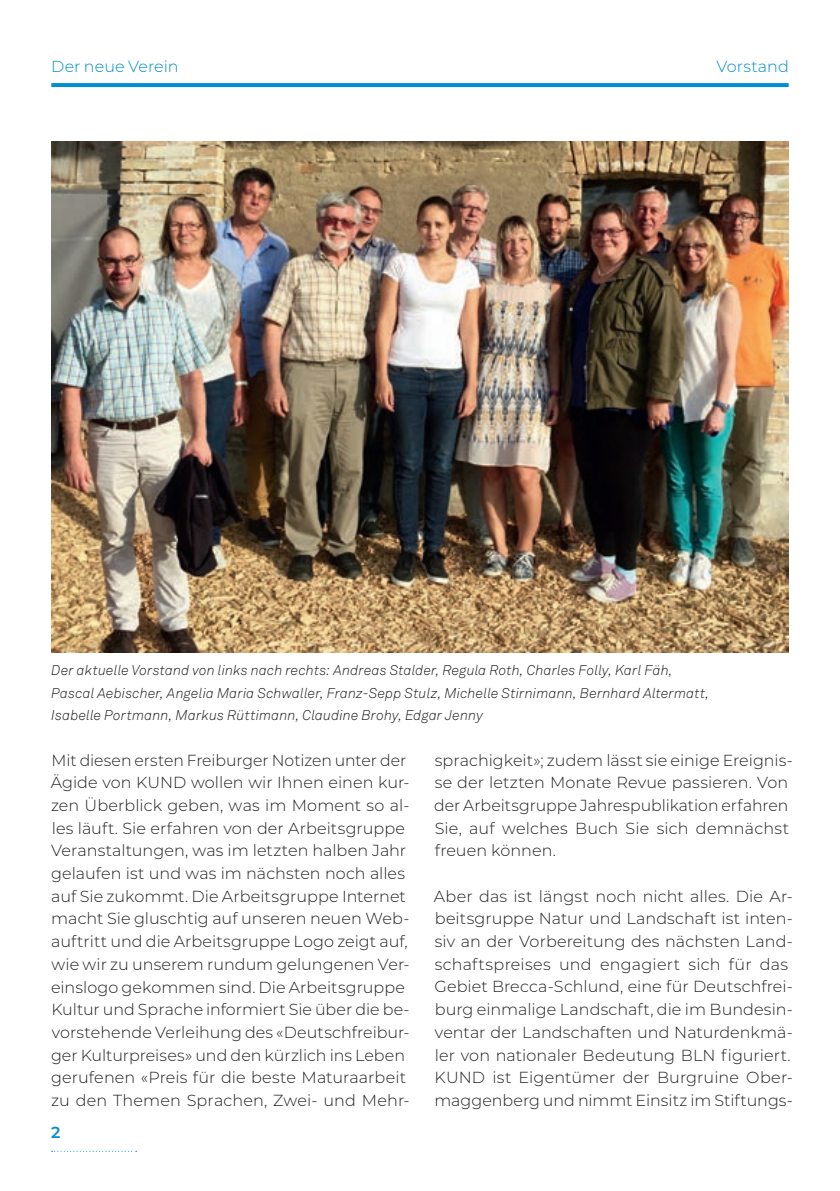
<style>
.page{position:relative;width:840px;height:1191px;background:#fff}
.page>*{position:absolute;margin:0;border:0;box-sizing:border-box;transform-origin:0 0}
.t1{font:300 16px/22.6px "Montserrat";letter-spacing:.005em;color:#231f20}
.t2{font:300 16px "Montserrat";letter-spacing:.005em;color:#008fce}
.t3{font:600 16px "Montserrat";color:#008fce}
.t4{font:italic 300 14px/22.6px "Akkurat Std";letter-spacing:.01em;color:#231f20}
</style>
<div class="page">
<svg style="left:51px;top:83px;width:737px;height:4px;background:#0490ce"></svg>
<svg style="left:52px;top:1150px;width:85px;height:1px"></svg>
<img style="left:51px;top:142px;width:737px;height:510px">
<p class="t2" style="left:51px;top:56px;width:129px">Der neue Verein</p>
<p class="t2" style="left:716px;top:56px;width:74px">Vorstand</p>
<p class="t4" style="left:51px;top:659px;width:659px">Der aktuelle Vorstand von links nach rechts: Andreas Stalder, Regula Roth, Charles Folly, Karl Fäh,<br>Pascal Aebischer, Angelia Maria Schwaller, Franz-Sepp Stulz, Michelle Stirnimann, Bernhard Altermatt,<br>Isabelle Portmann, Markus Rüttimann, Claudine Brohy, Edgar Jenny</p>
<p class="t1" style="left:51px;top:748px;width:360px">Mit diesen ersten Freiburger Notizen unter der Ägide von KUND wollen wir Ihnen einen kur&shy;zen Überblick geben, was im Moment so al&shy;les läuft. Sie erfahren von der Arbeitsgruppe Veranstaltungen, was im letzten halben Jahr gelaufen ist und was im nächsten noch alles auf Sie zukommt. Die Arbeitsgruppe Internet macht Sie gluschtig auf unseren neuen Web&shy;auftritt und die Arbeitsgruppe Logo zeigt auf, wie wir zu unserem rundum gelungenen Ver&shy;einslogo gekommen sind. Die Arbeitsgruppe Kultur und Sprache informiert Sie über die be&shy;vorstehende Verleihung des «Deutschfreibur&shy;ger Kulturpreises» und den kürzlich ins Leben gerufenen «Preis für die beste Maturaarbeit zu den Themen Sprachen, Zwei- und Mehr-</p>
<p class="t1" style="left:434px;top:748px;width:360px">sprachigkeit»; zudem lässt sie einige Ereignis&shy;se der letzten Monate Revue passieren. Von der Arbeitsgruppe Jahrespublikation erfahren Sie, auf welches Buch Sie sich demnächst freuen können.</p>
<p class="t1" style="left:433px;top:884px;width:360px">Aber das ist längst noch nicht alles. Die Ar&shy;beitsgruppe Natur und Landschaft ist inten&shy;siv an der Vorbereitung des nächsten Land&shy;schaftspreises und engagiert sich für das Gebiet Brecca-Schlund, eine für Deutschfrei&shy;burg einmalige Landschaft, die im Bundesin&shy;ventar der Landschaften und Naturdenkmä&shy;ler von nationaler Bedeutung BLN figuriert.<br>KUND ist Eigentümer der Burgruine Ober&shy;maggenberg und nimmt Einsitz im Stiftungs-</p>
<p class="t3" style="left:51px;top:1121px;width:11px">2</p>
</div>
